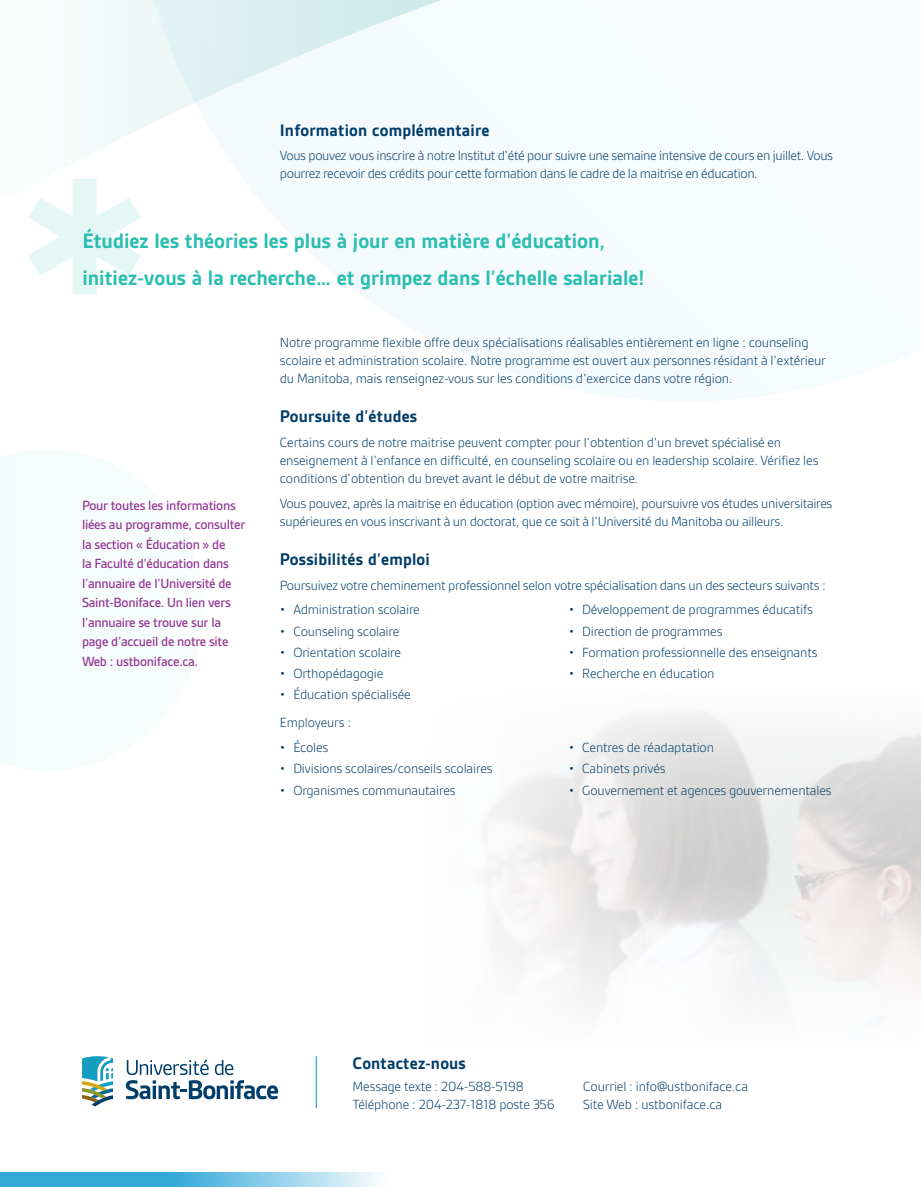
<style>
.page{position:relative;width:921px;height:1187px;background:#fff}
.page>*{position:absolute;margin:0;border:0;box-sizing:border-box;transform-origin:0 0}
.pullquote-human_rela{font:700 22.5px/37.5px "Gesta";color:#2abdb1}
.BODY_SECTION_HEADER{font:700 18px "Gesta";letter-spacing:.01em;color:#003d69}
.BODY_COPY{font:300 14.25px/18px "Gesta";letter-spacing:-.01em;color:#003d69}
.plus_d_info{font:500 14.25px/19.5px "Gesta";letter-spacing:-.02em;color:#943995}
</style>
<div class="page">
<svg style="left:483px;top:716px;width:437px;height:301px;fill:#f1f0f0"></svg>
<svg style="left:0;top:1172px;width:378px;height:15px;background:#67bee2"></svg>
<svg style="left:126px;top:1059px;width:152px;height:40px"></svg>
<svg style="left:82px;top:1056px;width:31px;height:50px"></svg>
<hr style="left:316px;top:1056px;width:1px;height:52px;background:#0093d0">
<div style="left:0;top:453px;width:19px;height:315px;background:#f4fbfb"></div>
<svg style="left:255px;top:193px;width:296px;height:191px;fill:#f5fafd"></svg>
<svg style="left:80px;top:0;width:361px;height:193px;fill:#f4fafc"></svg>
<svg style="left:28px;top:179px;width:113px;height:115px"></svg>
<p class="BODY_SECTION_HEADER" style="left:280px;top:120px;width:211px">Information complémentaire</p>
<p class="BODY_COPY" style="left:280px;top:147px;width:554px">Vous pouvez vous inscrire à notre Institut d’été pour suivre une semaine intensive de cours en juillet. Vous pourrez recevoir des crédits pour cette formation dans le cadre de la maitrise en éducation.</p>
<p class="pullquote-human_rela" style="left:82px;top:222px;width:563px">Étudiez les théories les plus à jour en matière d’éducation, initiez-vous à la recherche… et grimpez dans l’échelle salariale!</p>
<p class="plus_d_info" style="left:82px;top:495px;width:165px">Pour toutes les informations liées au programme, consulter la section « Éducation » de<br>la Faculté d’éducation dans l’annuaire de l’Université de<br>Saint-Boniface. Un lien vers l’annuaire se trouve sur la page d’accueil de notre site<br>Web : ustboniface.ca.</p>
<p class="BODY_COPY" style="left:280px;top:334px;width:547px">Notre programme flexible offre deux spécialisations réalisables entièrement en ligne : counseling scolaire et administration scolaire. Notre programme est ouvert aux personnes résidant à l’extérieur du Manitoba, mais renseignez-vous sur les conditions d’exercice dans votre région.</p>
<p class="BODY_SECTION_HEADER" style="left:280px;top:407px;width:139px">Poursuite d’études</p>
<p class="BODY_COPY" style="left:280px;top:433px;width:540px">Certains cours de notre maitrise peuvent compter pour l’obtention d’un brevet spécialisé en enseignement à l’enfance en difficulté, en counseling scolaire ou en leadership scolaire. Vérifiez les conditions d’obtention du brevet avant le début de votre maitrise.</p>
<p class="BODY_COPY" style="left:280px;top:494px;width:554px">Vous pouvez, après la maitrise en éducation (option avec mémoire), poursuivre vos études universitaires supérieures en vous inscrivant à un doctorat, que ce soit à l’Université du Manitoba ou ailleurs.</p>
<p class="BODY_SECTION_HEADER" style="left:280px;top:549px;width:151px">Possibilités d’emploi</p>
<p class="BODY_COPY" style="left:280px;top:576px;width:547px">Poursuivez votre cheminement professionnel selon votre spécialisation dans un des secteurs suivants :</p>
<p class="BODY_COPY" style="left:280px;top:601px;width:141px">• Administration scolaire</p>
<p class="BODY_COPY" style="left:280px;top:622px;width:121px">• Counseling scolaire</p>
<p class="BODY_COPY" style="left:280px;top:643px;width:123px">• Orientation scolaire</p>
<p class="BODY_COPY" style="left:280px;top:664px;width:105px">• Orthopédagogie</p>
<p class="BODY_COPY" style="left:280px;top:686px;width:132px">• Éducation spécialisée</p>
<p class="BODY_COPY" style="left:568px;top:601px;width:245px">• Développement de programmes éducatifs</p>
<p class="BODY_COPY" style="left:568px;top:622px;width:155px">• Direction de programmes</p>
<p class="BODY_COPY" style="left:568px;top:643px;width:250px">• Formation professionnelle des enseignants</p>
<p class="BODY_COPY" style="left:568px;top:664px;width:147px">• Recherche en éducation</p>
<p class="BODY_COPY" style="left:280px;top:714px;width:73px">Employeurs :</p>
<p class="BODY_COPY" style="left:280px;top:738px;width:50px">• Écoles</p>
<p class="BODY_COPY" style="left:280px;top:760px;width:214px">• Divisions scolaires/conseils scolaires</p>
<p class="BODY_COPY" style="left:280px;top:781px;width:177px">• Organismes communautaires</p>
<p class="BODY_COPY" style="left:568px;top:738px;width:147px">• Centres de réadaptation</p>
<p class="BODY_COPY" style="left:568px;top:760px;width:98px">• Cabinets privés</p>
<p class="BODY_COPY" style="left:568px;top:781px;width:264px">• Gouvernement et agences gouvernementales</p>
<p class="BODY_SECTION_HEADER" style="left:352px;top:1053px;width:115px">Contactez-nous</p>
<p class="BODY_COPY" style="left:352px;top:1077px;width:204px">Message texte : 204-588-5198<br>Téléphone : 204-237-1818 poste 356</p>
<p class="BODY_COPY" style="left:583px;top:1077px;width:166px">Courriel : info@ustboniface.ca<br>Site Web : ustboniface.ca</p>
</div>
